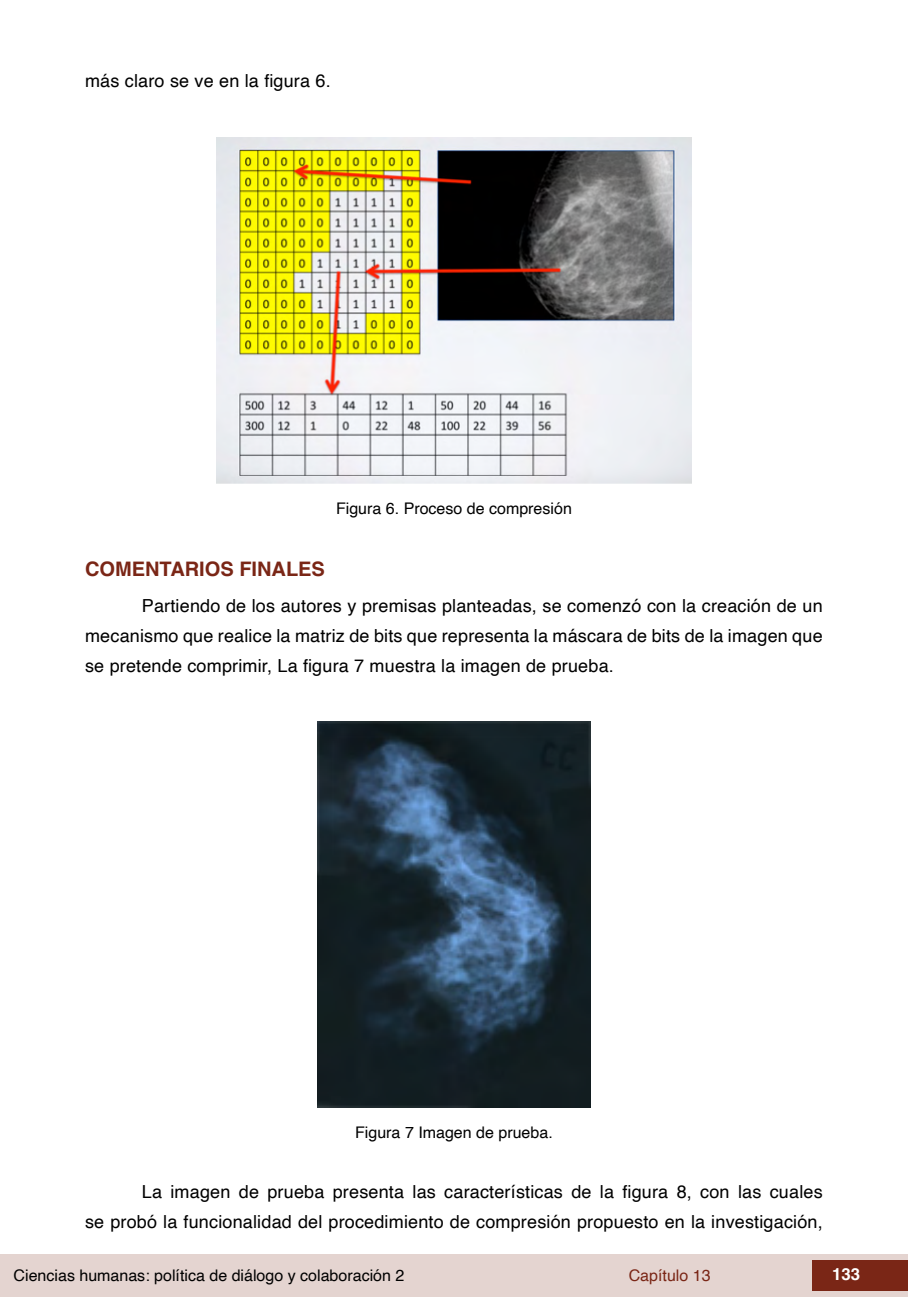
<style>
.page{position:relative;width:908px;height:1304px;background:#fff}
.page>*{position:absolute;margin:0;border:0;box-sizing:border-box;transform-origin:0 0}
.t1{font:700 20px "Helvetica";color:#7a2616}
.t2{font:18px/30px "Helvetica";letter-spacing:.01em;color:#000;text-align:justify}
.t3{font:700 16.8px "Helvetica";color:#fff}
.t4{font:16px "Helvetica";color:#000}
.t5{font:16px "Helvetica";color:#7a2616}
</style>
<div class="page">
<div style="left:0;top:1254px;width:906px;height:43px;background:#e4d4d0"></div>
<div style="left:812px;top:1261px;width:95px;height:30px;background:#7a2616"></div>
<img style="left:216px;top:137px;width:475px;height:347px">
<img style="left:317px;top:722px;width:273px;height:386px">
<p class="t2" style="left:85px;top:66px;width:247px">más claro se ve en la figura 6.</p>
<p class="t4" style="left:336px;top:496px;width:237px">Figura 6. Proceso de compresión</p>
<p class="t1" style="left:85px;top:557px;width:241px">COMENTARIOS FINALES</p>
<p class="t2" style="left:85px;top:591px;width:738px;text-indent:57px">Partiendo de los autores y premisas planteadas, se comenzó con la creación de un mecanismo que realice la matriz de bits que representa la máscara de bits de la imagen que se pretende comprimir, La figura 7 muestra la imagen de prueba.</p>
<p class="t4" style="left:355px;top:1120px;width:199px">Figura 7 Imagen de prueba.</p>
<p class="t2" style="left:85px;top:1177px;width:738px;text-align:right">La imagen de prueba presenta las características de la figura 8, con las cuales<br>se probó la funcionalidad del procedimiento de compresión propuesto en la investigación,</p>
<p class="t4" style="left:14px;top:1263px;width:392px">Ciencias humanas: política de diálogo y colaboración 2</p>
<p class="t5" style="left:628px;top:1263px;width:83px">Capítulo 13</p>
<p class="t3" style="left:831px;top:1264px;width:30px">133</p>
</div>
